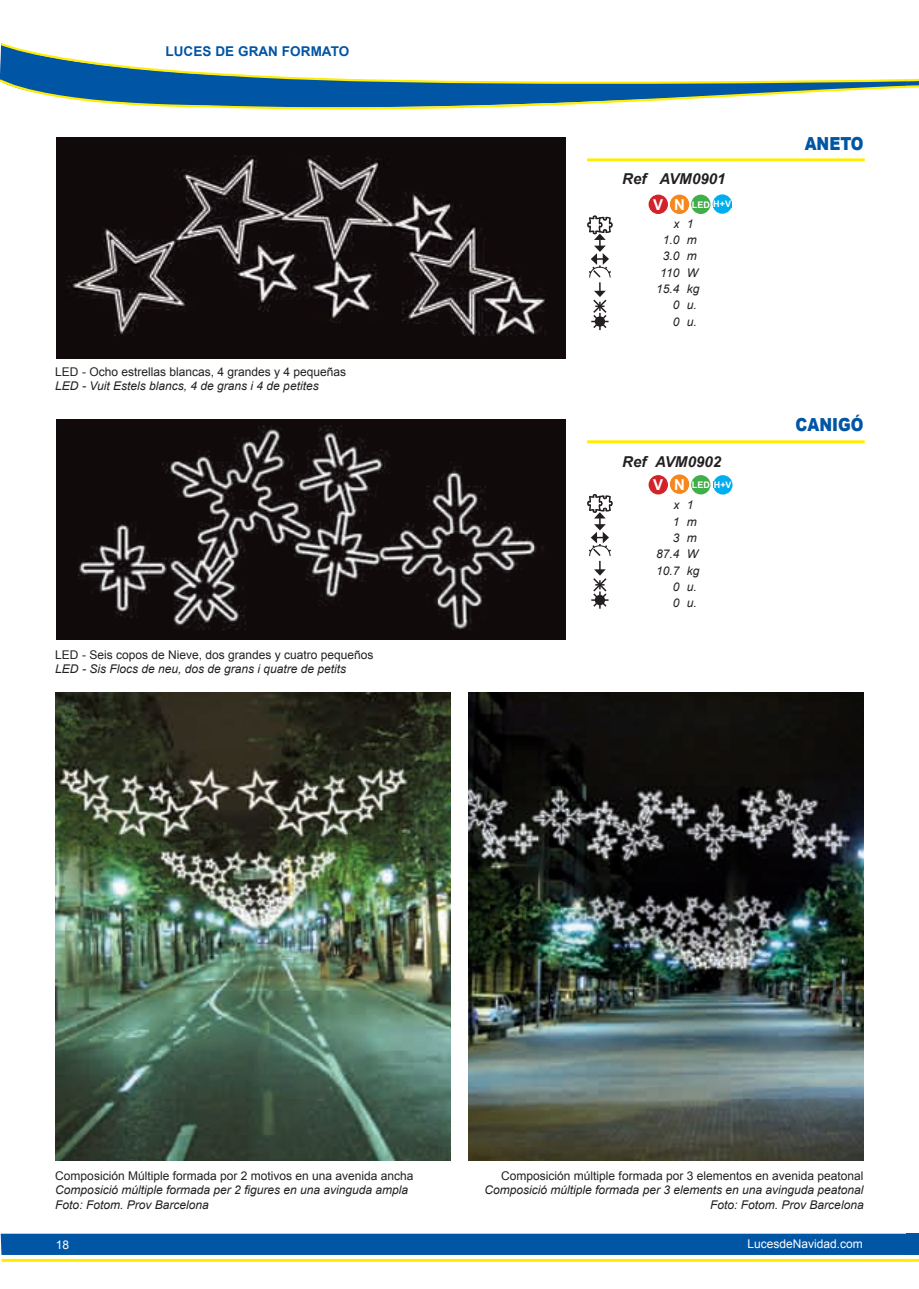
<style>
.page{position:relative;width:919px;height:1289px;background:#fff}
.page>*{position:absolute;margin:0;border:0;box-sizing:border-box;transform-origin:0 0}
.t1{font:900 18px "Arial";color:#0155a5;scale:.85 1}
.t2{font:italic 700 15px "Arial";color:#231f20}
.t3{font:700 15px "Arial";color:#fff}
.t4{font:700 13.5px "Arial";letter-spacing:.005em;color:#0155a5}
.t5{font:italic 12px/14.4px "Arial";color:#231f20;text-align:right}
.t6{font:12px "Arial";color:#231f20}
.t7{font:12px "Arial";color:#fff}
.t8{font:700 9px "Arial";color:#fff}
.s1{font-size:15px}
</style>
<div class="page">
<svg style="left:0;top:43px;width:321px;height:35px"></svg>
<svg style="left:0;top:78px;width:903px;height:32px"></svg>
<svg style="left:903px;top:78px;width:15px;height:11px"></svg>
<svg style="left:1px;top:1233px;width:917px;height:28px;background:#3d7ca7"></svg>
<img style="left:55px;top:692px;width:396px;height:468px">
<img style="left:468px;top:692px;width:395px;height:468px">
<svg style="left:587px;top:215px;width:26px;height:115px"></svg>
<div style="left:594px;top:316px;width:11px;height:10px;background:#231f20;border-radius:50%"></div>
<div style="left:670px;top:195px;width:18px;height:18px;background:#f5871f;border-radius:50%"></div>
<div style="left:669px;top:195px;width:20px;height:19px;border:2px solid #f5871f;border-radius:50%"></div>
<div style="left:674px;top:199px;width:11px;height:11px;background:#f5871f"></div>
<div style="left:649px;top:195px;width:18px;height:18px;background:#d1232a;border-radius:50%"></div>
<div style="left:648px;top:195px;width:20px;height:19px;border:2px solid #d1232a;border-radius:50%"></div>
<div style="left:691px;top:195px;width:18px;height:18px;background:#40ae49;border-radius:50%"></div>
<div style="left:691px;top:195px;width:19px;height:19px;border:2px solid #40ae49;border-radius:50%"></div>
<div style="left:649px;top:476px;width:18px;height:17px;background:#d1232a;border-radius:50%"></div>
<div style="left:648px;top:475px;width:20px;height:19px;border:2px solid #d1232a;border-radius:50%"></div>
<div style="left:691px;top:476px;width:18px;height:17px;background:#40ae49;border-radius:50%"></div>
<div style="left:691px;top:475px;width:19px;height:19px;border:2px solid #40ae49;border-radius:50%"></div>
<svg style="left:587px;top:494px;width:26px;height:114px"></svg>
<div style="left:594px;top:595px;width:11px;height:10px;background:#231f20;border-radius:50%"></div>
<img style="left:56px;top:138px;width:509px;height:220px">
<img style="left:56px;top:420px;width:509px;height:219px">
<hr style="left:587px;top:158px;width:277px;height:3px;background:#ffee01">
<hr style="left:587px;top:440px;width:277px;height:3px;background:#ffee01">
<div style="left:670px;top:475px;width:18px;height:18px;background:#f5871f;border-radius:50%"></div>
<div style="left:669px;top:474px;width:20px;height:20px;border:2px solid #f5871f;border-radius:50%"></div>
<div style="left:674px;top:478px;width:11px;height:11px;background:#f5871f"></div>
<div style="left:713px;top:195px;width:18px;height:18px;background:#00aeef;border-radius:50%"></div>
<div style="left:712px;top:194px;width:20px;height:20px;border:2px solid #00aeef;border-radius:50%"></div>
<div style="left:713px;top:201px;width:18px;height:6px;background:#00aeef"></div>
<div style="left:713px;top:476px;width:18px;height:18px;background:#00aeef;border-radius:50%"></div>
<div style="left:713px;top:475px;width:19px;height:19px;border:2px solid #00aeef;border-radius:50%"></div>
<div style="left:713px;top:481px;width:18px;height:7px;background:#00aeef"></div>
<p class="t4" style="left:165px;top:43px;width:185px">LUCES DE GRAN FORMATO</p>
<p class="t6" style="left:55px;top:365px;width:292px">LED - Ocho estrellas blancas, 4 grandes y 4 pequeñas</p>
<p class="t5" style="left:55px;top:379px;width:265px">LED - Vuit Estels blancs, 4 de grans i 4 de petites</p>
<p class="t6" style="left:55px;top:647px;width:320px">LED - Seis copos de Nieve, dos grandes y cuatro pequeños</p>
<p class="t5" style="left:55px;top:661px;width:292px">LED - Sis Flocs de neu, dos de grans i quatre de petits</p>
<p class="t2" style="left:622px;top:171px;width:26px">Ref</p>
<p class="t2" style="left:659px;top:171px;width:67px">AVM 0901</p>
<p class="t5" style="left:673px;top:216px;width:22px">x 1</p>
<p class="t5" style="left:662px;top:232px;width:36px">1.0 m</p>
<p class="t5" style="left:662px;top:249px;width:36px">3.0 m</p>
<p class="t5" style="left:660px;top:265px;width:39px">110 W</p>
<p class="t5" style="left:656px;top:281px;width:45px">15.4 kg</p>
<p class="t5" style="left:672px;top:298px;width:26px">0 u.</p>
<p class="t5" style="left:672px;top:314px;width:26px">0 u.</p>
<p class="t8" style="left:653px;top:199px;width:79px"><span class="s1">V N</span> LED H+V</p>
<p class="t2" style="left:622px;top:453px;width:26px">Ref</p>
<p class="t2" style="left:655px;top:453px;width:67px">AVM 0902</p>
<p class="t5" style="left:673px;top:498px;width:22px">x 1</p>
<p class="t5" style="left:672px;top:514px;width:26px">1 m</p>
<p class="t5" style="left:672px;top:530px;width:26px">3 m</p>
<p class="t5" style="left:656px;top:547px;width:44px">87.4 W</p>
<p class="t5" style="left:656px;top:563px;width:45px">10.7 kg</p>
<p class="t5" style="left:672px;top:579px;width:26px">0 u.</p>
<p class="t5" style="left:672px;top:596px;width:26px">0 u.</p>
<p class="t3" style="left:674px;top:476px;width:12px">N</p>
<p class="t3" style="left:653px;top:476px;width:12px">V</p>
<p class="t8" style="left:691px;top:480px;width:41px">LED H+V</p>
<h1 class="t1" style="left:804px;top:130px;width:71px">ANETO</h1>
<h1 class="t1" style="left:795px;top:411px;width:81px">CANIGÓ</h1>
<p class="t6" style="left:55px;top:1168px;width:360px">Composición Múltiple formada por 2 motivos en una avenida ancha</p>
<p class="t5" style="left:55px;top:1182px;width:354px;text-align:left">Composició múltiple formada per 2 figures en una avinguda ampla<br>Foto: Fotom. Prov Barcelona</p>
<p class="t6" style="left:501px;top:1168px;width:364px">Composición múltiple formada por 3 elementos en avenida peatonal</p>
<p class="t5" style="left:484px;top:1182px;width:380px">Composició múltiple formada per 3 elements en una avinguda peatonal<br>Foto: Fotom. Prov Barcelona</p>
<p class="t7" style="left:56px;top:1237px;width:15px">18</p>
<p class="t7" style="left:747px;top:1236px;width:117px">LucesdeNavidad.com</p>
</div>
